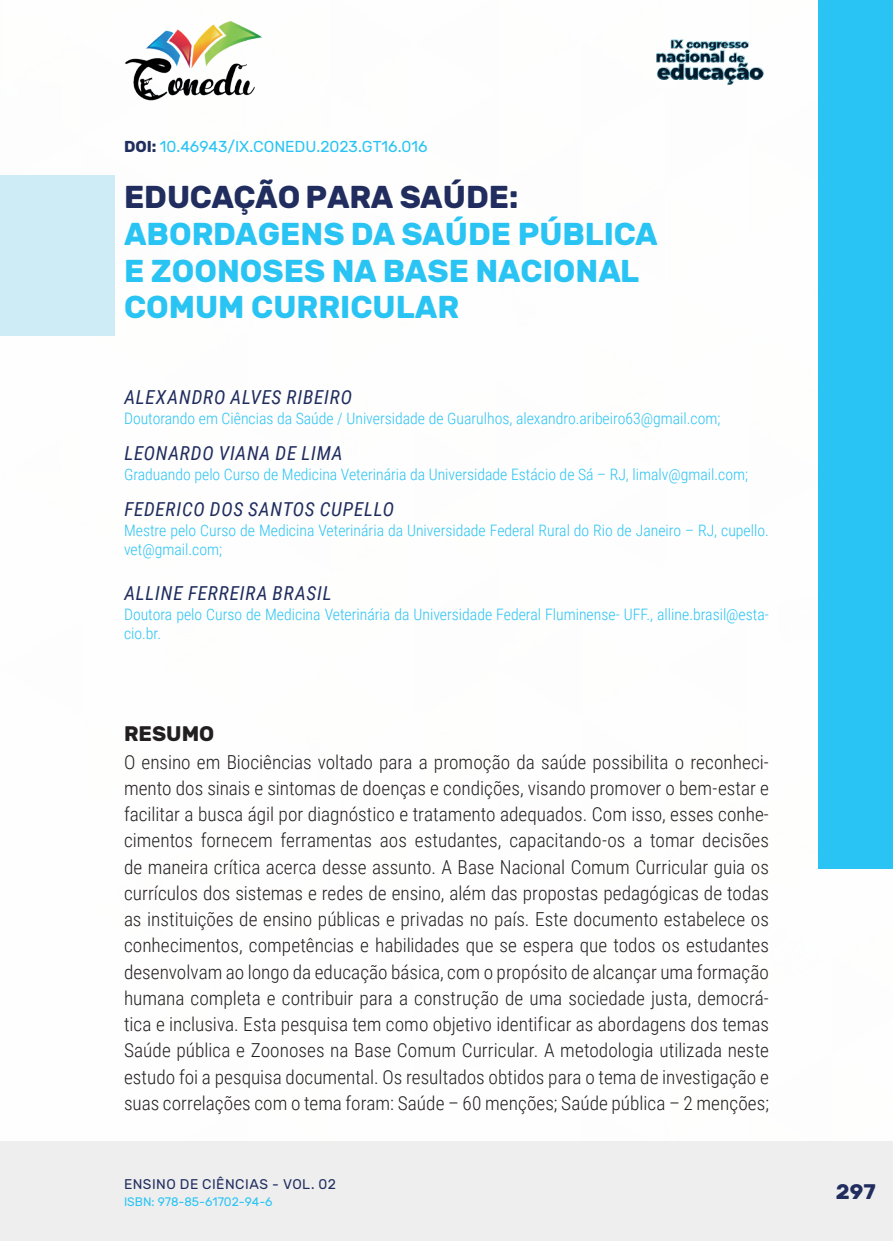
<style>
.page{position:relative;width:893px;height:1241px;background:#fff}
.page>*{position:absolute;margin:0;border:0;box-sizing:border-box;transform-origin:0 0}
._1_TITULO{font:700 31.5px/36.8px "Rubik";color:#29c4f3}
._4_RESUMO{font:700 21px "Rubik";color:#231f20}
.t1{font:700 21px "Rubik";color:#202d5e}
._5_CORPO_RESUMO{font:300 19.25px/26.2px "Roboto Condensed";letter-spacing:.005em;color:#231f20;text-align:justify}
._2_AUTOR{font:italic 19.25px "Roboto Condensed";letter-spacing:.04em;color:#202d5e}
._3_FORMAÇÃO{font:300 15.75px/19.2px "Roboto Condensed";color:#29c4f3}
._0_DOI{font:15.75px "Rubik";color:#29c4f3}
.t2{font:14px "Rubik";letter-spacing:.035em;color:#202d5e}
.t3{font:12.25px "Rubik";color:#29c4f3}
.s1{font-weight:700;color:#202d5e}
.s2{color:#202d5e}
</style>
<div class="page">
<div style="left:0;top:1141px;width:893px;height:99px;background:#eeeeef"></div>
<div style="left:819px;top:0;width:74px;height:868px;background:#29c4f3"></div>
<img style="left:125px;top:20px;width:137px;height:81px">
<img style="left:656px;top:39px;width:108px;height:46px">
<div style="left:0;top:174px;width:114px;height:161px;background:#ceecf5"></div>
<p class="_0_DOI" style="left:124px;top:138px;width:305px"><span class="s1">DOI:</span> 10.46943/IX.CONEDU.2023.GT16.016</p>
<p class="_1_TITULO" style="left:124px;top:180px;width:535px"><span class="s2">EDUCAÇÃO PARA SAÚDE:<br></span>ABORDAGENS DA SAÚDE PÚBLICA<br>E ZOONOSES NA BASE NACIONAL<br>COMUM CURRICULAR</p>
<p class="_2_AUTOR" style="left:124px;top:384px;width:229px">ALEXANDRO ALVES RIBEIRO</p>
<p class="_3_FORMAÇÃO" style="left:124px;top:407px;width:598px">Doutorando em Ciências da Saúde / Universidade de Guarulhos, alexandro.aribeiro63@gmail.com;</p>
<p class="_2_AUTOR" style="left:124px;top:440px;width:220px">LEONARDO VIANA DE LIMA</p>
<p class="_3_FORMAÇÃO" style="left:124px;top:463px;width:626px">Graduando pelo Curso de Medicina Veterinária da Universidade Estácio de Sá – RJ, limalv@gmail.com;</p>
<p class="_2_AUTOR" style="left:124px;top:496px;width:271px">FEDERICO DOS SANTOS CUPELLO</p>
<p class="_3_FORMAÇÃO" style="left:124px;top:519px;width:646px">Mestre pelo Curso de Medicina Veterinária da Universidade Federal Rural do Rio de Janeiro – RJ, cupello. vet@gmail.com;</p>
<p class="_2_AUTOR" style="left:124px;top:580px;width:209px">ALLINE FERREIRA BRASIL</p>
<p class="_3_FORMAÇÃO" style="left:124px;top:603px;width:646px">Doutora pelo Curso de Medicina Veterinária da Universidade Federal Fluminense- UFF., alline.brasil@esta&shy;cio.br.</p>
<p class="_4_RESUMO" style="left:124px;top:720px;width:92px">RESUMO</p>
<p class="_5_CORPO_RESUMO" style="left:124px;top:747px;width:646px">O ensino em Biociências voltado para a promoção da saúde possibilita o reconheci&shy;mento dos sinais e sintomas de doenças e condições, visando promover o bem-estar e facilitar a busca ágil por diagnóstico e tratamento adequados. Com isso, esses conhe&shy;cimentos fornecem ferramentas aos estudantes, capacitando-os a tomar decisões de maneira crítica acerca desse assunto. A Base Nacional Comum Curricular guia os currículos dos sistemas e redes de ensino, além das propostas pedagógicas de todas as instituições de ensino públicas e privadas no país. Este documento estabelece os conhecimentos, competências e habilidades que se espera que todos os estudantes desenvolvam ao longo da educação básica, com o propósito de alcançar uma formação humana completa e contribuir para a construção de uma sociedade justa, democrá&shy;tica e inclusiva. Esta pesquisa tem como objetivo identificar as abordagens dos temas Saúde pública e Zoonoses na Base Comum Curricular. A metodologia utilizada neste estudo foi a pesquisa documental. Os resultados obtidos para o tema de investigação e suas correlações com o tema foram: Saúde – 60 menções; Saúde pública – 2 menções;</p>
<p class="t2" style="left:124px;top:1175px;width:213px">ENSINO DE CIÊNCIAS - VOL. 02</p>
<p class="t3" style="left:124px;top:1194px;width:150px">ISBN: 978-85-61702-94-6</p>
<p class="t1" style="left:836px;top:1179px;width:41px">297</p>
</div>
